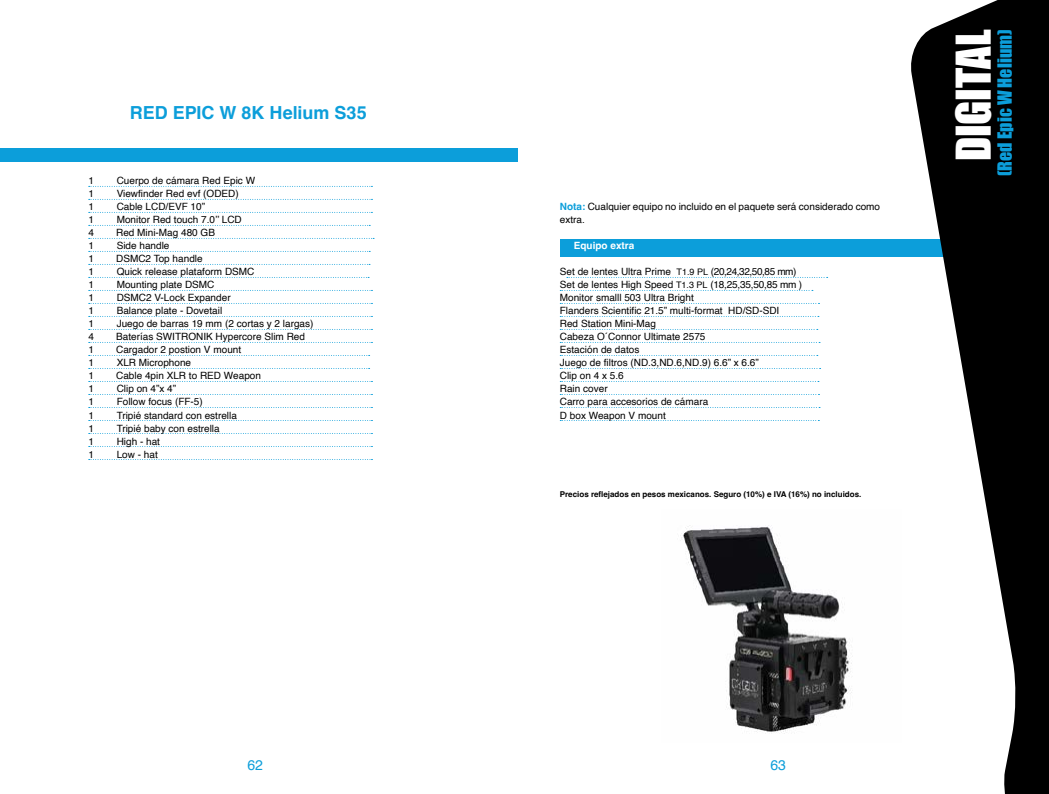
<style>
.page{position:relative;width:1049px;height:794px;background:#fff}
.page>*{position:absolute;margin:0;border:0;box-sizing:border-box;transform-origin:0 0}
.t1{font:44px "Impact";letter-spacing:-.01em;color:#fff}
.t2{font:700 18px "Helvetica";letter-spacing:-.005em;color:#0c9eda}
.t3{font:18px "Impact";color:#0c9eda}
.t4{font:14px "Helvetica";color:#0c9eda}
.t5{font:10px/13px "Helvetica";color:#000}
.t6{font:700 10px "Helvetica";color:#fff}
.t7{font:700 8px "Helvetica";color:#000}
.s1{font-weight:700;color:#0c9eda}
.s2{font-size:9px}
</style>
<div class="page">
<svg style="left:89px;top:186px;width:283px;height:1px"></svg>
<svg style="left:89px;top:199px;width:283px;height:1px"></svg>
<svg style="left:89px;top:212px;width:283px;height:1px"></svg>
<svg style="left:89px;top:225px;width:281px;height:1px"></svg>
<svg style="left:89px;top:238px;width:285px;height:1px"></svg>
<svg style="left:89px;top:251px;width:281px;height:1px"></svg>
<svg style="left:89px;top:264px;width:281px;height:1px"></svg>
<svg style="left:89px;top:277px;width:280px;height:1px"></svg>
<svg style="left:89px;top:290px;width:283px;height:1px"></svg>
<svg style="left:89px;top:303px;width:283px;height:1px"></svg>
<svg style="left:89px;top:316px;width:283px;height:1px"></svg>
<svg style="left:89px;top:329px;width:283px;height:1px"></svg>
<svg style="left:89px;top:342px;width:283px;height:1px"></svg>
<svg style="left:89px;top:355px;width:281px;height:1px"></svg>
<svg style="left:89px;top:368px;width:281px;height:1px"></svg>
<svg style="left:89px;top:381px;width:283px;height:1px"></svg>
<svg style="left:89px;top:394px;width:283px;height:1px"></svg>
<svg style="left:89px;top:407px;width:283px;height:1px"></svg>
<svg style="left:89px;top:420px;width:283px;height:1px"></svg>
<svg style="left:89px;top:433px;width:283px;height:1px"></svg>
<svg style="left:89px;top:446px;width:283px;height:1px"></svg>
<svg style="left:89px;top:459px;width:283px;height:1px"></svg>
<div style="left:0;top:149px;width:518px;height:13px;background:#0c9eda"></div>
<div style="left:560px;top:239px;width:419px;height:17px;background:#0c9eda"></div>
<svg style="left:908px;top:0;width:141px;height:794px;fill:#000"></svg>
<svg style="left:567px;top:277px;width:261px;height:1px"></svg>
<svg style="left:560px;top:290px;width:253px;height:1px"></svg>
<svg style="left:560px;top:303px;width:259px;height:1px"></svg>
<svg style="left:560px;top:316px;width:259px;height:1px"></svg>
<svg style="left:560px;top:329px;width:258px;height:1px"></svg>
<svg style="left:560px;top:342px;width:260px;height:1px"></svg>
<svg style="left:560px;top:355px;width:258px;height:1px"></svg>
<svg style="left:560px;top:368px;width:260px;height:1px"></svg>
<svg style="left:560px;top:381px;width:259px;height:1px"></svg>
<svg style="left:560px;top:394px;width:259px;height:1px"></svg>
<svg style="left:560px;top:407px;width:260px;height:1px"></svg>
<svg style="left:560px;top:420px;width:259px;height:1px"></svg>
<img style="left:680px;top:525px;width:172px;height:209px">
<h2 class="t2" style="left:130px;top:105px;width:238px">RED EPIC W 8K Helium S35</h2>
<p class="t5" style="left:88px;top:175px;width:7px">1</p>
<p class="t5" style="left:117px;top:175px;width:140px">Cuerpo de cámara Red Epic W</p>
<p class="t5" style="left:88px;top:188px;width:7px">1</p>
<p class="t5" style="left:117px;top:188px;width:124px">Viewfinder Red evf (ODED)</p>
<p class="t5" style="left:88px;top:201px;width:7px">1</p>
<p class="t5" style="left:117px;top:201px;width:90px">Cable LCD/EVF 10”</p>
<p class="t5" style="left:88px;top:214px;width:7px">1</p>
<p class="t5" style="left:117px;top:214px;width:127px">Monitor Red touch 7.0’’ LCD</p>
<p class="t5" style="left:88px;top:227px;width:7px">4</p>
<p class="t5" style="left:116px;top:227px;width:100px">Red Mini-Mag 480 GB</p>
<p class="t5" style="left:88px;top:240px;width:7px">1</p>
<p class="t5" style="left:117px;top:240px;width:54px">Side handle</p>
<p class="t5" style="left:88px;top:253px;width:7px">1</p>
<p class="t5" style="left:116px;top:253px;width:88px">DSMC2 Top handle</p>
<p class="t5" style="left:88px;top:266px;width:7px">1</p>
<p class="t5" style="left:117px;top:266px;width:139px">Quick release plataform DSMC</p>
<p class="t5" style="left:88px;top:279px;width:7px">1</p>
<p class="t5" style="left:117px;top:279px;width:99px">Mounting plate DSMC</p>
<p class="t5" style="left:88px;top:292px;width:7px">1</p>
<p class="t5" style="left:117px;top:292px;width:115px">DSMC2 V-Lock Expander</p>
<p class="t5" style="left:88px;top:305px;width:7px">1</p>
<p class="t5" style="left:117px;top:305px;width:107px">Balance plate - Dovetail</p>
<p class="t5" style="left:88px;top:318px;width:7px">1</p>
<p class="t5" style="left:117px;top:318px;width:198px">Juego de barras 19 mm (2 cortas y 2 largas)</p>
<p class="t5" style="left:88px;top:331px;width:7px">4</p>
<p class="t5" style="left:116px;top:331px;width:190px">Baterías SWITRONIK Hypercore Slim Red</p>
<p class="t5" style="left:88px;top:344px;width:7px">1</p>
<p class="t5" style="left:116px;top:344px;width:127px">Cargador 2 postion V mount</p>
<p class="t5" style="left:88px;top:357px;width:7px">1</p>
<p class="t5" style="left:117px;top:357px;width:76px">XLR Microphone</p>
<p class="t5" style="left:88px;top:370px;width:7px">1</p>
<p class="t5" style="left:116px;top:370px;width:146px">Cable 4pin XLR to RED Weapon</p>
<p class="t5" style="left:88px;top:383px;width:7px">1</p>
<p class="t5" style="left:117px;top:383px;width:61px">Clip on 4”x 4”</p>
<p class="t5" style="left:88px;top:396px;width:7px">1</p>
<p class="t5" style="left:117px;top:396px;width:88px">Follow focus (FF-5)</p>
<p class="t5" style="left:88px;top:409px;width:7px">1</p>
<p class="t5" style="left:117px;top:409px;width:122px">Tripié standard con estrella</p>
<p class="t5" style="left:88px;top:422px;width:7px">1</p>
<p class="t5" style="left:117px;top:422px;width:105px">Tripié baby con estrella</p>
<p class="t5" style="left:88px;top:435px;width:7px">1</p>
<p class="t5" style="left:117px;top:435px;width:45px">High - hat</p>
<p class="t5" style="left:88px;top:448px;width:7px">1</p>
<p class="t5" style="left:117px;top:448px;width:43px">Low - hat</p>
<h3 class="t4" style="left:247px;top:759px;width:17px">62</h3>
<p class="t5" style="left:560px;top:201px;width:322px"><span class="s1">Nota:</span> Cualquier equipo no incluido en el paquete será considerado como extra.</p>
<p class="t6" style="left:574px;top:242px;width:62px">Equipo extra</p>
<p class="t5" style="left:560px;top:266px;width:244px">Set de lentes Ultra Prime <span class="s2">T1.9 PL</span> (20,24,32,50,85 mm)<br>Set de lentes High Speed <span class="s2">T1.3 PL</span> (18,25,35,50,85 mm )<br>Monitor smalll 503 Ultra Bright<br>Flanders Scientific 21.5” multi-format HD/SD-SDI<br>Red Station Mini-Mag<br>Cabeza O´Connor Ultimate 2575<br>Estación de datos<br>Juego de filtros (ND.3,ND.6,ND.9) 6.6” x 6.6”<br>Clip on 4 x 5.6<br>Rain cover<br>Carro para accesorios de cámara<br>D box Weapon V mount</p>
<p class="t7" style="left:560px;top:490px;width:303px">Precios reflejados en pesos mexicanos. Seguro (10%) e IVA (16%) no incluidos.</p>
<h1 class="t1" style="left:946px;top:161px;width:133px;rotate:-90deg">DIGITAL</h1>
<h2 class="t3" style="left:994px;top:176px;width:148px;rotate:-90deg">(Red Epic W Helium)</h2>
<h3 class="t4" style="left:770px;top:759px;width:17px">63</h3>
</div>
